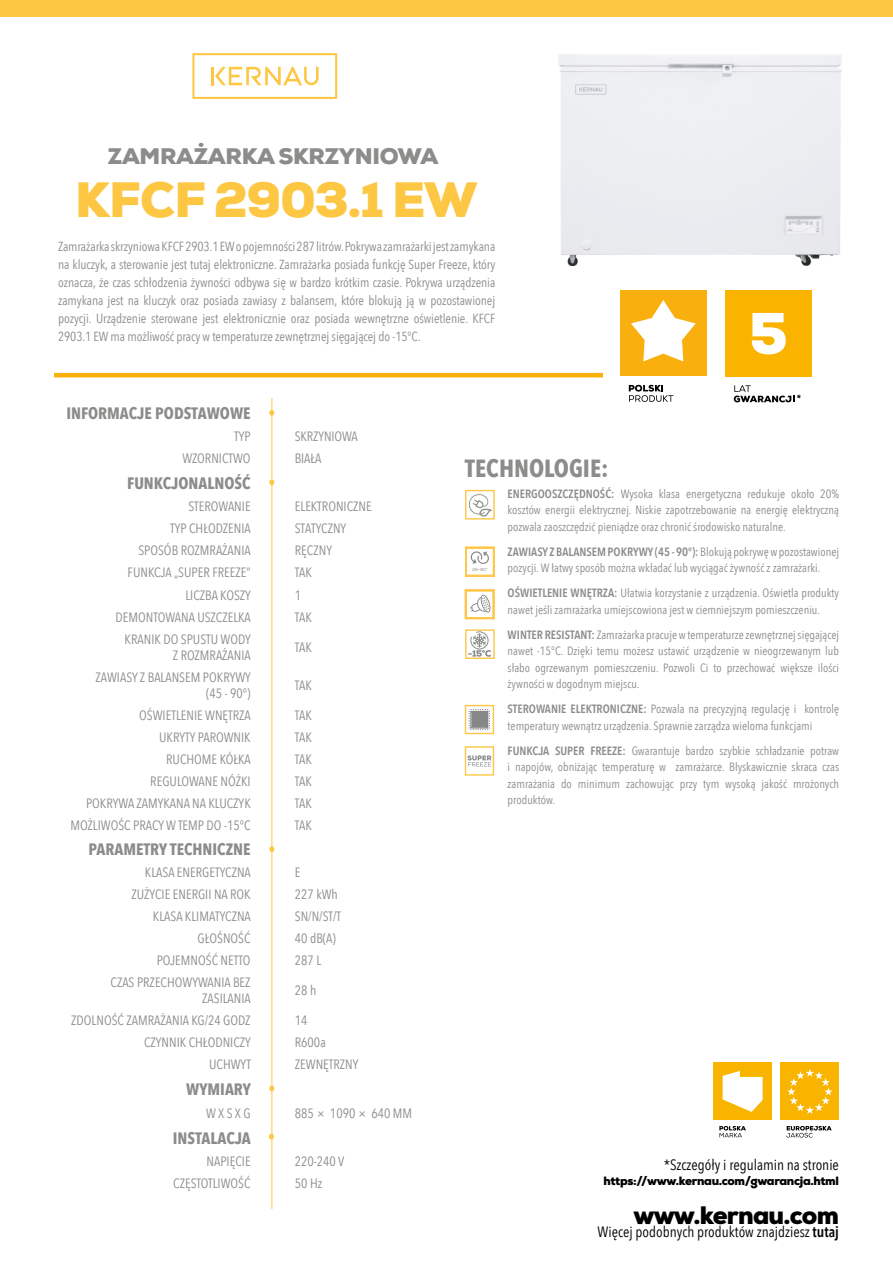
<style>
.page{position:relative;width:893px;height:1263px;background:#fff}
.page>*{position:absolute;margin:0;border:0;box-sizing:border-box;transform-origin:0 0}
.t1{font:900 49.5px "Nexa";letter-spacing:-.015em;color:#fdc643}
.t2{font:900 25.2px "Nexa";letter-spacing:-.03em;color:#000}
.t3{font:700 24.75px "Avenir Next Condensed";color:#8c8c8b}
.t4{font:900 22.5px "Nexa";letter-spacing:-.015em;color:#8c8c8b}
.t5{font:700 16.5px "Avenir Next Condensed";color:#8c8c8b}
.t6{font:15px "Avenir Next Condensed";color:#000}
.t7{font:13.5px/16.2px "Avenir Next Condensed";color:#8c8c8b;text-align:right}
.t8{font:13.2px/18px "Avenir Next Condensed";letter-spacing:-.005em;color:#8c8c8b;text-align:justify}
.t9{font:12px/16.5px "Avenir Next Condensed";color:#8c8c8b;text-align:justify}
.t10{font:900 12px "Nexa";letter-spacing:-.03em;color:#000}
.t11{font:900 9px "Avenir LT Std";color:#000}
.t12{font:4.35px "Nexa";color:#8c8c8b}
.s1{font-weight:600}
</style>
<div class="page">
<div style="left:725px;top:290px;width:87px;height:87px;background:#fab400"></div>
<svg style="left:734px;top:385px;width:60px;height:17px"></svg>
<svg style="left:752px;top:313px;width:34px;height:41px"></svg>
<div style="left:0;top:0;width:893px;height:16px;background:#fdc643"></div>
<hr style="left:272px;top:398px;width:1px;height:811px;background:#fdc643">
<svg style="left:269px;top:846px;width:5px;height:6px"></svg>
<svg style="left:269px;top:410px;width:5px;height:6px"></svg>
<svg style="left:269px;top:1085px;width:5px;height:6px"></svg>
<hr style="left:54px;top:373px;width:549px;height:4px;background:#f9b009">
<svg style="left:192px;top:53px;width:145px;height:46px"></svg>
<hr style="left:211px;top:67px;width:3px;height:18px;background:#fdc643">
<svg style="left:269px;top:1134px;width:5px;height:5px"></svg>
<svg style="left:465px;top:490px;width:30px;height:29px"></svg>
<svg style="left:269px;top:479px;width:5px;height:6px"></svg>
<svg style="left:465px;top:589px;width:30px;height:30px"></svg>
<svg style="left:465px;top:629px;width:30px;height:30px"></svg>
<svg style="left:465px;top:547px;width:30px;height:29px"></svg>
<div style="left:781px;top:1062px;width:58px;height:58px;background:#f9b400"></div>
<svg style="left:787px;top:1069px;width:46px;height:45px"></svg>
<svg style="left:786px;top:1126px;width:46px;height:11px"></svg>
<div style="left:713px;top:1062px;width:59px;height:58px;background:#f9b400"></div>
<svg style="left:719px;top:1126px;width:27px;height:11px"></svg>
<svg style="left:723px;top:1071px;width:40px;height:41px"></svg>
<svg style="left:465px;top:705px;width:29px;height:29px"></svg>
<div style="left:472px;top:713px;width:14px;height:14px;background:#878787"></div>
<svg style="left:465px;top:746px;width:29px;height:30px"></svg>
<img style="left:559px;top:54px;width:283px;height:212px">
<div style="left:620px;top:290px;width:86px;height:87px;background:#f9af0e"></div>
<svg style="left:629px;top:385px;width:44px;height:17px"></svg>
<svg style="left:631px;top:300px;width:65px;height:61px"></svg>
<h3 class="t4" style="left:108px;top:142px;width:332px">ZAMRAŻARKA SKRZYNIOWA</h3>
<h1 class="t1" style="left:75px;top:168px;width:404px">KFCF 2903.1 EW</h1>
<p class="t8" style="left:58px;top:237px;width:439px">Zamrażarka skrzyniowa KFCF 2903.1 EW o pojemności 287 litrów. Pokrywa zamrażarki jest zamykana na kluczyk, a sterowanie jest tutaj elektroniczne. Zamrażarka posiada funkcję Super Freeze, który oznacza, że czas schłodzenia żywności odbywa się w bardzo krótkim czasie. Pokrywa urządzenia zamykana jest na kluczyk oraz posiada zawiasy z balansem, które blokują ją w pozostawionej pozycji. Urządzenie sterowane jest elektronicznie oraz posiada wewnętrzne oświetlenie. KFCF 2903.1 EW ma możliwość pracy w temperaturze zewnętrznej sięgającej do -15°C.</p>
<p class="t11" style="left:797px;top:393px;width:6px">*</p>
<h3 class="t5" style="left:66px;top:403px;width:186px">INFORMACJE PODSTAWOWE</h3>
<p class="t7" style="left:234px;top:427px;width:18px">TYP</p>
<p class="t7" style="left:295px;top:427px;width:64px">SKRZYNIOWA</p>
<p class="t7" style="left:182px;top:449px;width:70px">WZORNICTWO</p>
<p class="t7" style="left:295px;top:449px;width:28px">BIAŁA</p>
<h3 class="t5" style="left:127px;top:473px;width:125px">FUNKCJONALNOŚĆ</h3>
<p class="t7" style="left:188px;top:498px;width:64px">STEROWANIE</p>
<p class="t7" style="left:295px;top:498px;width:78px">ELEKTRONICZNE</p>
<p class="t7" style="left:170px;top:520px;width:82px">TYP CHŁODZENIA</p>
<p class="t7" style="left:295px;top:520px;width:53px">STATYCZNY</p>
<p class="t7" style="left:138px;top:542px;width:114px">SPOSÓB ROZMRAŻANIA</p>
<p class="t7" style="left:295px;top:542px;width:39px">RĘCZNY</p>
<p class="t7" style="left:128px;top:564px;width:124px">FUNKCJA „SUPER FREEZE”</p>
<p class="t7" style="left:295px;top:564px;width:19px">TAK</p>
<p class="t7" style="left:185px;top:586px;width:67px">LICZBA KOSZY</p>
<p class="t7" style="left:295px;top:586px;width:8px">1</p>
<p class="t7" style="left:115px;top:608px;width:137px">DEMONTOWANA USZCZELKA</p>
<p class="t7" style="left:295px;top:608px;width:19px">TAK</p>
<p class="t7" style="left:125px;top:630px;width:128px">KRANIK DO SPUSTU WODY<br>Z ROZMRAŻANIA</p>
<p class="t7" style="left:295px;top:638px;width:19px">TAK</p>
<p class="t7" style="left:96px;top:668px;width:157px">ZAWIASY Z BALANSEM POKRYWY (45 - 90°)</p>
<p class="t7" style="left:295px;top:676px;width:19px">TAK</p>
<p class="t7" style="left:139px;top:706px;width:113px">OŚWIETLENIE WNĘTRZA</p>
<p class="t7" style="left:295px;top:706px;width:19px">TAK</p>
<p class="t7" style="left:159px;top:728px;width:93px">UKRYTY PAROWNIK</p>
<p class="t7" style="left:295px;top:728px;width:19px">TAK</p>
<p class="t7" style="left:166px;top:750px;width:86px">RUCHOME KÓŁKA</p>
<p class="t7" style="left:295px;top:750px;width:19px">TAK</p>
<p class="t7" style="left:150px;top:772px;width:102px">REGULOWANE NÓŻKI</p>
<p class="t7" style="left:295px;top:772px;width:19px">TAK</p>
<p class="t7" style="left:86px;top:794px;width:166px">POKRYWA ZAMYKANA NA KLUCZYK</p>
<p class="t7" style="left:295px;top:794px;width:19px">TAK</p>
<p class="t7" style="left:71px;top:816px;width:182px">MOŻLIWOŚC PRACY W TEMP DO -15°C</p>
<p class="t7" style="left:295px;top:816px;width:19px">TAK</p>
<h3 class="t5" style="left:89px;top:839px;width:164px">PARAMETRY TECHNICZNE</h3>
<p class="t7" style="left:145px;top:863px;width:107px">KLASA ENERGETYCZNA</p>
<p class="t7" style="left:295px;top:863px;width:7px">E</p>
<p class="t7" style="left:131px;top:885px;width:121px">ZUŻYCIE ENERGII NA ROK</p>
<p class="t7" style="left:295px;top:885px;width:45px">227 kWh</p>
<p class="t7" style="left:153px;top:907px;width:99px">KLASA KLIMATYCZNA</p>
<p class="t7" style="left:295px;top:907px;width:48px">SN/N/ST/T</p>
<p class="t7" style="left:197px;top:929px;width:55px">GŁOŚNOŚĆ</p>
<p class="t7" style="left:295px;top:929px;width:43px">40 dB(A)</p>
<p class="t7" style="left:157px;top:951px;width:95px">POJEMNOŚĆ NETTO</p>
<p class="t7" style="left:295px;top:951px;width:28px">287 L</p>
<p class="t7" style="left:111px;top:973px;width:142px">CZAS PRZECHOWYWANIA BEZ<br>ZASILANIA</p>
<p class="t7" style="left:295px;top:982px;width:23px">28 h</p>
<p class="t7" style="left:71px;top:1012px;width:181px">ZDOLNOŚĆ ZAMRAŻANIA KG/24 GODZ</p>
<p class="t7" style="left:295px;top:1012px;width:14px">14</p>
<p class="t7" style="left:144px;top:1034px;width:108px">CZYNNIK CHŁODNICZY</p>
<p class="t7" style="left:295px;top:1034px;width:32px">R600a</p>
<p class="t7" style="left:209px;top:1056px;width:43px">UCHWYT</p>
<p class="t7" style="left:295px;top:1056px;width:65px">ZEWNĘTRZNY</p>
<h3 class="t5" style="left:186px;top:1079px;width:66px">WYMIARY</h3>
<p class="t7" style="left:206px;top:1104px;width:46px">W X S X G</p>
<p class="t7" style="left:295px;top:1104px;width:119px">885 × 1090 × 640 MM</p>
<h3 class="t5" style="left:173px;top:1127px;width:80px">INSTALACJA</h3>
<p class="t7" style="left:207px;top:1153px;width:46px">NAPIĘCIE</p>
<p class="t7" style="left:295px;top:1153px;width:51px">220-240 V</p>
<p class="t7" style="left:173px;top:1175px;width:79px">CZĘSTOTLIWOŚĆ</p>
<p class="t7" style="left:295px;top:1175px;width:29px">50 Hz</p>
<h3 class="t3" style="left:465px;top:453px;width:145px">TECHNOLOGIE:</h3>
<p class="t9" style="left:508px;top:485px;width:333px"><span class="s1">ENERGOOSZCZĘDNOŚĆ:</span> Wysoka klasa energetyczna redukuje około 20% kosztów energii elektrycznej. Niskie zapotrzebowanie na energię elektryczną pozwala zaoszczędzić pieniądze oraz chronić środowisko naturalne.</p>
<p class="t9" style="left:508px;top:543px;width:333px"><span class="s1">ZAWIASY Z BALANSEM POKRYWY (45 - 90°):</span> Blokują pokrywę w pozostawionej pozycji. W łatwy sposób można wkładać lub wyciągać żywność z zamrażarki.</p>
<p class="t9" style="left:508px;top:584px;width:333px"><span class="s1">OŚWIETLENIE WNĘTRZA:</span> Ułatwia korzystanie z urządzenia. Oświetla produkty nawet jeśli zamrażarka umiejscowiona jest w ciemniejszym pomieszczeniu.</p>
<p class="t9" style="left:508px;top:626px;width:333px"><span class="s1">WINTER RESISTANT:</span> Zamrażarka pracuje w temperaturze zewnętrznej sięgającej nawet -15°C. Dzięki temu możesz ustawić urządzenie w nieogrzewanym lub słabo ogrzewanym pomieszczeniu. Pozwoli Ci to przechować większe ilości żywności w dogodnym miejscu.</p>
<p class="t9" style="left:508px;top:700px;width:333px"><span class="s1">STEROWANIE ELEKTRONICZNE:</span> Pozwala na precyzyjną regulację i kontrolę temperatury wewnątrz urządzenia. Sprawnie zarządza wieloma funkcjami</p>
<p class="t9" style="left:508px;top:742px;width:333px"><span class="s1">FUNKCJA SUPER FREEZE:</span> Gwarantuje bardzo szybkie schładzanie potraw i napojów, obniżając temperaturę w zamrażarce. Błyskawicznie skraca czas zamrażania do minimum zachowując przy tym wysoką jakość mrożonych produktów.</p>
<p class="t12" style="left:472px;top:567px;width:17px">45-90˚</p>
<p class="t6" style="left:664px;top:1151px;width:177px">*Szczegóły i regulamin na stronie</p>
<p class="t10" style="left:603px;top:1173px;width:237px">https://www.kernau.com/gwarancja.html</p>
<h2 class="t2" style="left:633px;top:1199px;width:207px">www.kernau.com</h2>
<p class="t6" style="left:598px;top:1219px;width:243px">Więcej podobnych produktów znajdziesz <span class="s1">tutaj</span></p>
</div>
